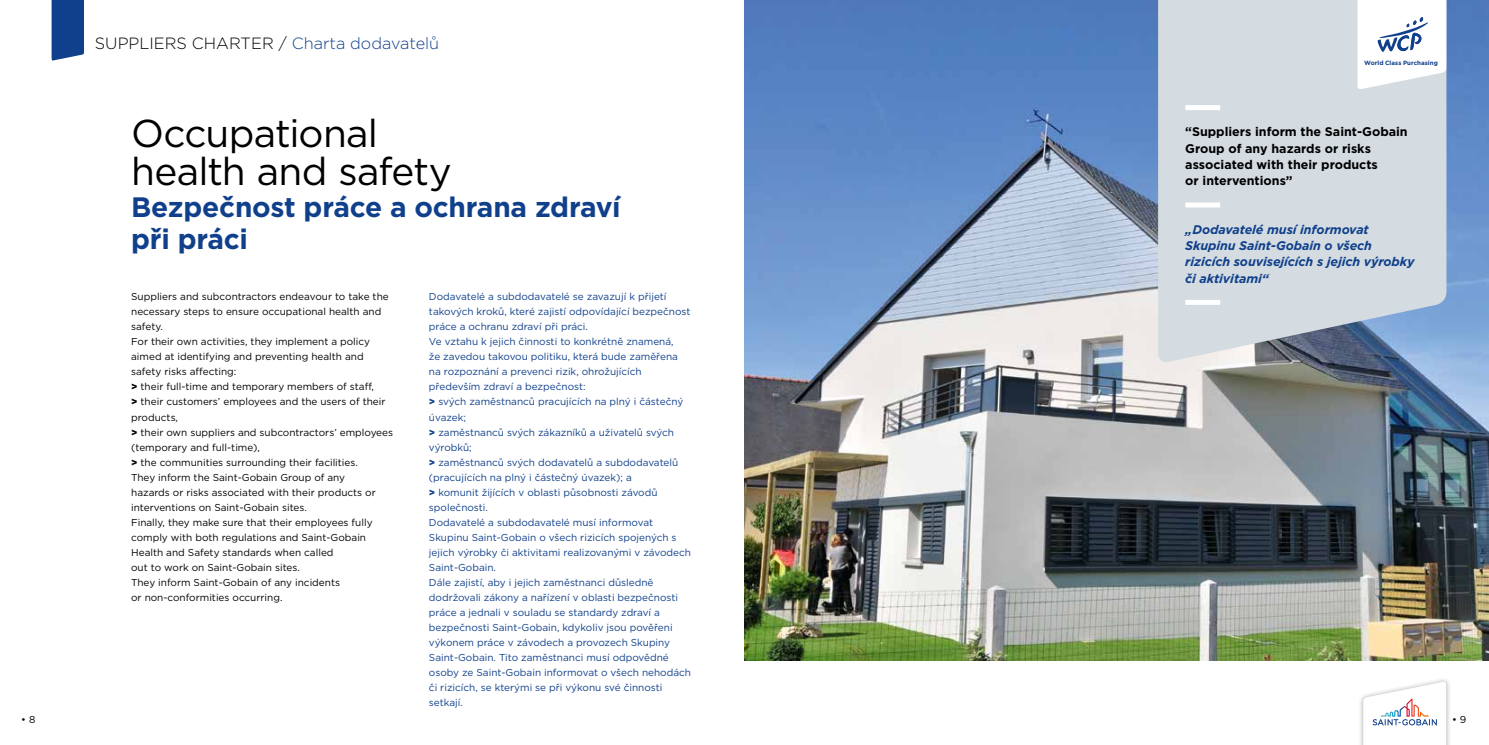
<style>
.page{position:relative;width:1489px;height:745px;background:#fff}
.page>*{position:absolute;margin:0;border:0;box-sizing:border-box;transform-origin:0 0}
.t1{font:38.75px/38.8px "Gotham";letter-spacing:-.02em;color:#000}
.t2{font:700 28px/31.5px "Gotham";letter-spacing:-.01em;color:#10408b}
.t3{font:300 16.25px "Gotham";color:#000}
.t4{font:italic 700 12.5px/16.2px "Gotham";letter-spacing:-.005em;color:#10408b}
.t5{font:700 12.5px/16.2px "Gotham";color:#000}
.t6{font:10px/15px "Gotham";color:#10408b}
.t7{font:10px/15px "Gotham";color:#000}
.t8{font:700 6.12px "Gotham";letter-spacing:.01em;color:#10408b}
.s1{color:#10408b}
.s2{font-weight:900}
</style>
<div class="page">
<img style="left:744px;top:0;width:744px;height:660px">
<svg style="left:1157px;top:0;width:289px;height:364px;background:#cbd4db"></svg>
<div style="left:1357px;top:676px;width:94px;height:68px;background:#000;opacity:.3"></div>
<svg style="left:1363px;top:680px;width:82px;height:64px"></svg>
<div style="left:52px;top:0;width:32px;height:61px;background:#10408b"></div>
<div style="left:1185px;top:105px;width:35px;height:5px;background:#fff"></div>
<div style="left:1185px;top:202px;width:35px;height:5px;background:#fff"></div>
<div style="left:1185px;top:300px;width:35px;height:5px;background:#fff"></div>
<svg style="left:1357px;top:0;width:88px;height:90px"></svg>
<h3 class="t3" style="left:95px;top:33px;width:346px">SUPPLIERS CHARTER / <span class="s1">Charta dodavatelů</span></h3>
<h1 class="t1" style="left:131px;top:113px;width:322px">Occupational health and safety</h1>
<h2 class="t2" style="left:131px;top:191px;width:491px">Bezpečnost práce a ochrana zdraví při práci</h2>
<p class="t7" style="left:131px;top:289px;width:263px">Suppliers and subcontractors endeavour to take the necessary steps to ensure occupational health and safety.<br>For their own activities, they implement a policy aimed at identifying and preventing health and safety risks affecting:<br><span class="s2">&gt;</span> their full-time and temporary members of staff,<br><span class="s2">&gt;</span> their customers’ employees and the users of their products,<br><span class="s2">&gt;</span> their own suppliers and subcontractors’ employees (temporary and full-time),<br><span class="s2">&gt;</span> the communities surrounding their facilities.<br>They inform the Saint-Gobain Group of any<br>hazards or risks associated with their products or interventions on Saint-Gobain sites.<br>Finally, they make sure that their employees fully comply with both regulations and Saint-Gobain Health and Safety standards when called<br>out to work on Saint-Gobain sites.<br>They inform Saint-Gobain of any incidents<br>or non-conformities occurring.</p>
<p class="t6" style="left:429px;top:289px;width:263px">Dodavatelé a subdodavatelé se zavazují k přijetí takových kroků, které zajistí odpovídající bezpečnost práce a ochranu zdraví při práci.<br>Ve vztahu k jejich činnosti to konkrétně znamená,<br>že zavedou takovou politiku, která bude zaměřena na rozpoznání a prevenci rizik, ohrožujících především zdraví a bezpečnost:<br><span class="s2">&gt;</span> svých zaměstnanců pracujících na plný i částečný úvazek;<br><span class="s2">&gt;</span> zaměstnanců svých zákazníků a uživatelů svých výrobků;<br><span class="s2">&gt;</span> zaměstnanců svých dodavatelů a subdodavatelů (pracujících na plný i částečný úvazek); a<br><span class="s2">&gt;</span> komunit žijících v oblasti působnosti závodů společnosti.<br>Dodavatelé a subdodavatelé musí informovat Skupinu Saint-Gobain o všech rizicích spojených s jejich výrobky či aktivitami realizovanými v závodech Saint-Gobain.<br>Dále zajistí, aby i jejich zaměstnanci důsledně dodržovali zákony a nařízení v oblasti bezpečnosti práce a jednali v souladu se standardy zdraví a bezpečnosti Saint-Gobain, kdykoliv jsou pověřeni výkonem práce v závodech a provozech Skupiny Saint-Gobain. Tito zaměstnanci musí odpovědné osoby ze Saint-Gobain informovat o všech nehodách či rizicích, se kterými se při výkonu své činnosti setkají.</p>
<p class="t8" style="left:1363px;top:59px;width:75px">World Class Purchasing</p>
<p class="t5" style="left:1185px;top:124px;width:224px">“Suppliers inform the Saint-Gobain<br>Group of any hazards or risks associated with their products<br>or interventions”</p>
<p class="t4" style="left:1185px;top:221px;width:231px">„Dodavatelé musí informovat<br>Skupinu Saint-Gobain o všech rizicích souvisejících s jejich výrobky či aktivitami“</p>
<p class="t7" style="left:21px;top:711px;width:16px">• 8</p>
<p class="t7" style="left:1451px;top:711px;width:16px">• 9</p>
</div>
